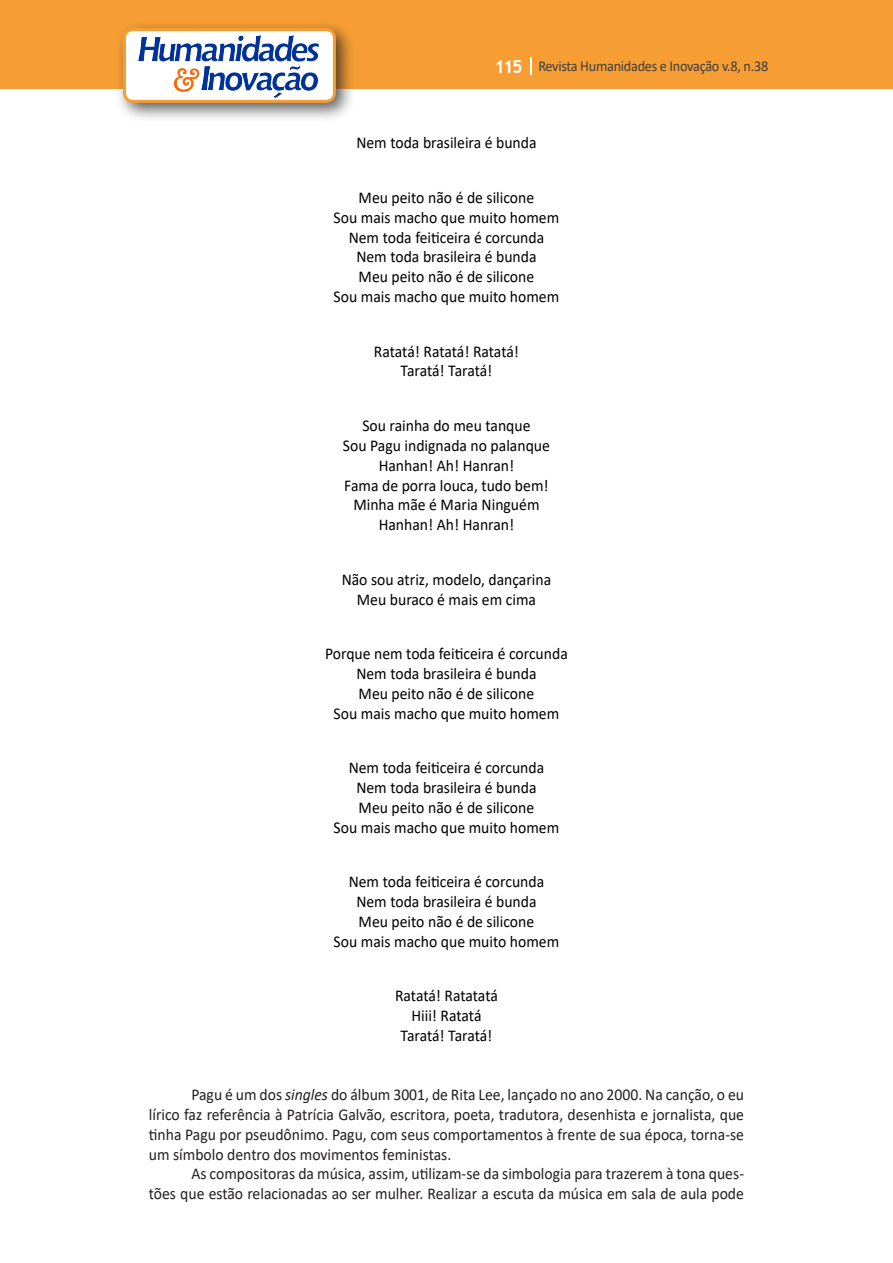
<style>
.page{position:relative;width:893px;height:1263px;background:#fff}
.page>*{position:absolute;margin:0;border:0;box-sizing:border-box;transform-origin:0 0}
.Texto{font:16.5px/19.8px "Calibri";color:#000;text-align:center;scale:.95 1}
.Texto-2{font:16.5px/19.8px "Calibri";color:#231f20;text-align:justify;scale:.95 1}
.t1{font:15px "Calibri";letter-spacing:-.02em;color:#3e3e3f;scale:.95 1}
.s1{font-family:"Trebuchet MS";font-weight:700;font-size:18px;color:#fff}
.s2{font-style:italic}
</style>
<div class="page">
<div style="left:0;top:0;width:893px;height:88px;background:#f69e34"></div>
<svg style="left:530px;top:57px;width:2px;height:18px"></svg>
<div style="left:115px;top:20px;width:241px;height:103px;background:#231f20;opacity:.75"></div>
<div style="left:125px;top:30px;width:209px;height:71px;background:#fff;border-radius:9px"></div>
<img style="left:138px;top:35px;width:181px;height:62px">
<div style="left:123px;top:28px;width:213px;height:75px;border:3px solid #f69e34;border-radius:9px"></div>
<p class="t1" style="left:495px;top:56px;width:290px"><span class="s1">115</span> Revista Humanidades e Inovação v.8, n.38</p>
<p class="Texto" style="left:356px;top:133px;width:191px">Nem toda brasileira é bunda</p>
<p class="Texto" style="left:334px;top:187px;width:239px">Meu peito não é de silicone<br>Sou mais macho que muito homem</p>
<p class="Texto" style="left:334px;top:227px;width:239px">Nem toda feiticeira é corcunda<br>Nem toda brasileira é bunda<br>Meu peito não é de silicone<br>Sou mais macho que muito homem</p>
<p class="Texto" style="left:374px;top:341px;width:154px">Ratatá! Ratatá! Ratatá!<br>Taratá! Taratá!</p>
<p class="Texto" style="left:343px;top:415px;width:219px">Sou rainha do meu tanque<br>Sou Pagu indignada no palanque<br>Hanhan! Ah! Hanran!<br>Fama de porra louca, tudo bem!<br>Minha mãe é Maria Ninguém<br>Hanhan! Ah! Hanran!</p>
<p class="Texto" style="left:342px;top:569px;width:222px">Não sou atriz, modelo, dançarina<br>Meu buraco é mais em cima</p>
<p class="Texto" style="left:325px;top:643px;width:257px">Porque nem toda feiticeira é corcunda<br>Nem toda brasileira é bunda<br>Meu peito não é de silicone<br>Sou mais macho que muito homem</p>
<p class="Texto" style="left:334px;top:757px;width:239px">Nem toda feiticeira é corcunda<br>Nem toda brasileira é bunda<br>Meu peito não é de silicone<br>Sou mais macho que muito homem</p>
<p class="Texto" style="left:334px;top:871px;width:239px">Nem toda feiticeira é corcunda<br>Nem toda brasileira é bunda<br>Meu peito não é de silicone<br>Sou mais macho que muito homem</p>
<p class="Texto" style="left:395px;top:985px;width:110px">Ratatá! Ratatatá<br>Hiii! Ratatá<br>Taratá! Taratá!</p>
<p class="Texto-2" style="left:149px;top:1084px;width:628px;text-indent:43px">Pagu é um dos <span class="s2">singles</span> do álbum 3001, de Rita Lee, lançado no ano 2000. Na canção, o eu lírico faz referência à Patrícia Galvão, escritora, poeta, tradutora, desenhista e jornalista, que tinha Pagu por pseudônimo. Pagu, com seus comportamentos à frente de sua época, torna-se um símbolo dentro dos movimentos feministas.</p>
<p class="Texto-2" style="left:149px;top:1163px;width:628px;text-align:right">As compositoras da música, assim, utilizam-se da simbologia para trazerem à tona ques-<br>tões que estão relacionadas ao ser mulher. Realizar a escuta da música em sala de aula pode</p>
</div>
